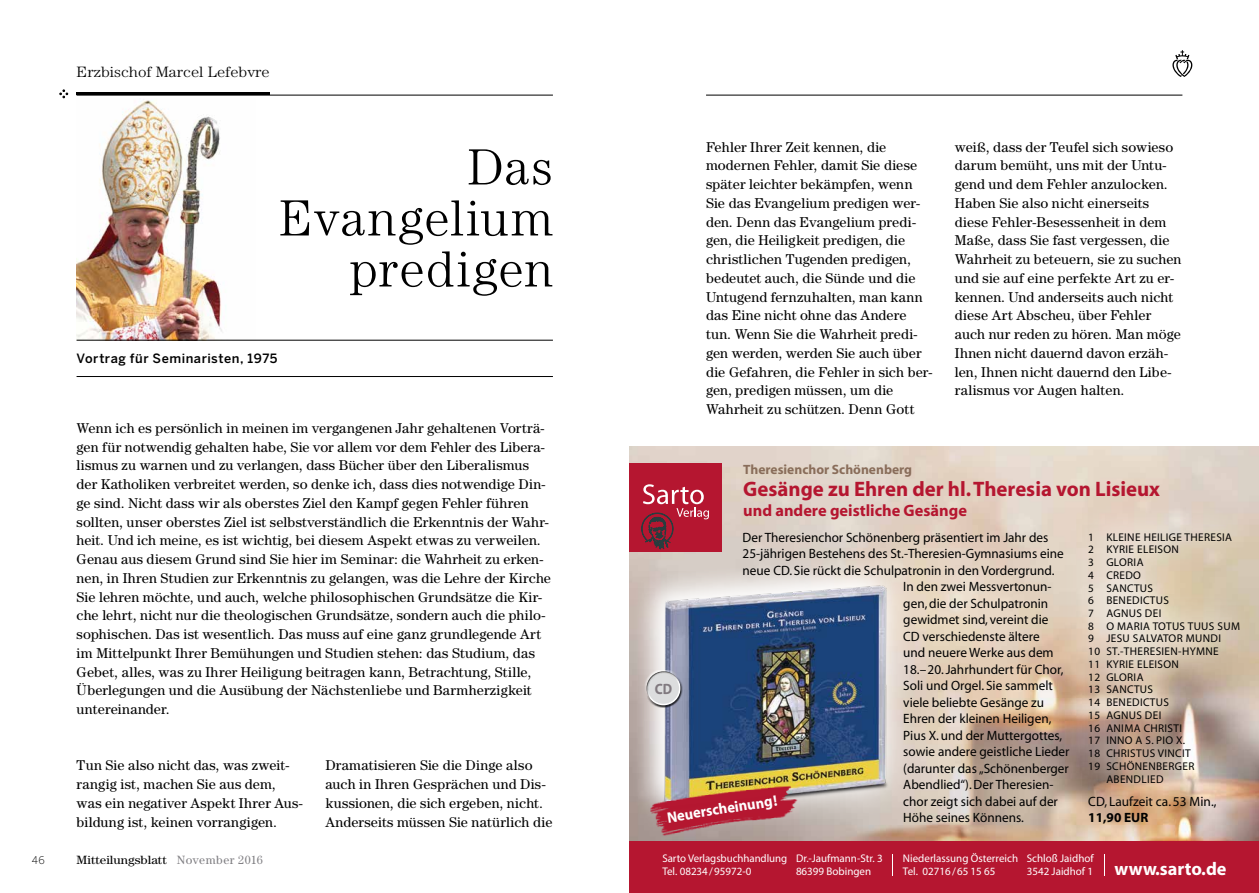
<style>
.page{position:relative;width:1259px;height:893px;background:#fff}
.page>*{position:absolute;margin:0;border:0;box-sizing:border-box;transform-origin:0 0}
.t1{font:300 51px/51px "Century Std";letter-spacing:.025em;color:#000;text-align:right}
.t2{font:700 21px "Myriad";color:#b51630}
.t3{font:700 18.45px "Myriad Pro";color:#fff}
.t4{font:700 16.5px "Myriad";color:#b51630}
.t5{font:700 15.3px "Myriad";color:#fff;scale:.95 1}
.t6{font:300 15px "Century Std";color:#000;scale:1.09 1}
.t7{font:700 15px "Myriad";color:#80797f;scale:.9 1}
.t8{font:14.25px/18.8px "Century Std";letter-spacing:.005em;color:#000}
.t9{font:13.5px "Myriad";color:#000}
.t10{font:700 13.5px "Myriad";color:#896d5a}
.t11{font:700 13.5px "Myriad";color:#000}
.t12{font:500 12.75px "Benton Sans";letter-spacing:.04em;color:#000}
.t13{font:12px "Century Std";color:#000;scale:1.09 1}
.t14{font:11.25px "Myriad";letter-spacing:.03em;color:#000}
.t15{font:11.1px/13.5px "Myriad Pro";color:#fff}
.t16{font:11.1px "Myriad";color:#fff}
.t17{font:300 10.5px "Benton Sans";color:#000}
.s1{color:#807f83}
.s2{font-family:"Myriad Pro"}
</style>
<div class="page">
<img style="left:77px;top:100px;width:178px;height:240px">
<hr style="left:77px;top:93px;width:192px;height:2px;background:#000">
<hr style="left:77px;top:340px;width:476px;height:1px;background:#000">
<hr style="left:77px;top:376px;width:476px;height:1px;background:#000">
<img style="left:629px;top:446px;width:630px;height:396px">
<svg style="left:634px;top:556px;width:283px;height:286px;background:#d7c8bf"></svg>
<img style="left:643px;top:583px;width:252px;height:257px">
<div style="left:629px;top:463px;width:93px;height:89px;background:#b51630"></div>
<svg style="left:641px;top:484px;width:68px;height:65px"></svg>
<div style="left:629px;top:842px;width:630px;height:51px;background:#b51630"></div>
<svg style="left:892px;top:854px;width:1px;height:21px"></svg>
<div style="left:646px;top:677px;width:36px;height:31px;background:#9ba1b9"></div>
<div style="left:646px;top:681px;width:36px;height:27px;background:#fff;opacity:.75"></div>
<div style="left:644px;top:669px;width:37px;height:31px;background:#000;opacity:.75"></div>
<img style="left:645px;top:785px;width:157px;height:53px">
<svg style="left:1059px;top:503px;width:200px;height:310px;background:#d1bdab"></svg>
<hr style="left:706px;top:95px;width:476px;height:1px;background:#000">
<svg style="left:1172px;top:50px;width:20px;height:27px"></svg>
<svg style="left:60px;top:90px;width:8px;height:8px"></svg>
<hr style="left:77px;top:95px;width:476px;height:1px;background:#000">
<p class="t6" style="left:77px;top:63px;width:179px">Erzbischof Marcel Lefebvre</p>
<h1 class="t1" style="left:279px;top:141px;width:275px">Das<br>Evangelium predigen</h1>
<p class="t12" style="left:77px;top:351px;width:202px">Vortrag für Seminaristen, 1975</p>
<p class="t8" style="left:77px;top:418px;width:476px">Wenn ich es persönlich in meinen im vergangenen Jahr gehaltenen Vorträ&shy;gen für notwendig gehalten habe, Sie vor allem vor dem Fehler des Libera&shy;lismus zu warnen und zu verlangen, dass Bücher über den Liberalismus der Katholiken verbreitet werden, so denke ich, dass dies notwendige Din&shy;ge sind. Nicht dass wir als oberstes Ziel den Kampf gegen Fehler führen sollten, unser oberstes Ziel ist selbstverständlich die Erkenntnis der Wahr&shy;heit. Und ich meine, es ist wichtig, bei diesem Aspekt etwas zu verweilen.<br>Genau aus diesem Grund sind Sie hier im Seminar: die Wahrheit zu erken&shy;nen, in Ihren Studien zur Erkenntnis zu gelangen, was die Lehre der Kirche Sie lehren möchte, und auch, welche philosophischen Grundsätze die Kir&shy;che lehrt, nicht nur die theologischen Grundsätze, sondern auch die philo&shy;sophischen. Das ist wesentlich. Das muss auf eine ganz grundlegende Art im Mittelpunkt Ihrer Bemühungen und Studien stehen: das Studium, das Gebet, alles, was zu Ihrer Heiligung beitragen kann, Betrachtung, Stille, Überlegungen und die Ausübung der Nächstenliebe und Barmherzigkeit untereinander.</p>
<p class="t8" style="left:77px;top:756px;width:228px">Tun Sie also nicht das, was zweit&shy;rangig ist, machen Sie aus dem, was ein negativer Aspekt Ihrer Aus&shy;bildung ist, keinen vorrangigen.</p>
<p class="t8" style="left:325px;top:756px;width:229px">Dramatisieren Sie die Dinge also auch in Ihren Gesprächen und Dis&shy;kussionen, die sich ergeben, nicht.<br>Anderseits müssen Sie natürlich die</p>
<p class="t17" style="left:32px;top:854px;width:14px">46</p>
<p class="t13" style="left:77px;top:853px;width:172px">Mitteilungsblatt <span class="s1">November 2016</span></p>
<p class="t8" style="left:706px;top:137px;width:228px">Fehler Ihrer Zeit kennen, die modernen Fehler, damit Sie diese später leichter bekämpfen, wenn<br>Sie das Evangelium predigen wer&shy;den. Denn das Evangelium predi&shy;gen, die Heiligkeit predigen, die christlichen Tugenden predigen, bedeutet auch, die Sünde und die<br>Untugend fernzuhalten, man kann das Eine nicht ohne das Andere tun. Wenn Sie die Wahrheit predi&shy;gen werden, werden Sie auch über die Gefahren, die Fehler in sich ber&shy;gen, predigen müssen, um die<br>Wahrheit zu schützen. Denn Gott</p>
<p class="t8" style="left:955px;top:137px;width:228px">weiß, dass der Teufel sich sowieso darum bemüht, uns mit der Untu&shy;gend und dem Fehler anzulocken.<br>Haben Sie also nicht einerseits diese Fehler-Besessenheit in dem<br>Maße, dass Sie fast vergessen, die<br>Wahrheit zu beteuern, sie zu suchen und sie auf eine perfekte Art zu er&shy;kennen. Und anderseits auch nicht diese Art Abscheu, über Fehler auch nur reden zu hören. Man möge<br>Ihnen nicht dauernd davon erzäh&shy;len, Ihnen nicht dauernd den Libe&shy;ralismus vor Augen halten.</p>
<p class="t10" style="left:743px;top:462px;width:170px">Theresienchor Schönenberg</p>
<h2 class="t2" style="left:743px;top:478px;width:418px">Gesänge zu Ehren der hl. Theresia von Lisieux</h2>
<p class="t4" style="left:743px;top:502px;width:225px">und andere geistliche Gesänge</p>
<p class="t9" style="left:742px;top:530px;width:307px">Der Theresienchor Schönenberg präsentiert im Jahr des</p>
<p class="t9" style="left:742px;top:547px;width:323px">25-jährigen Bestehens des St.-Theresien-Gymnasiums eine</p>
<p class="t9" style="left:742px;top:563px;width:313px">neue CD. Sie rückt die Schulpatronin in den Vordergrund.</p>
<p class="t9" style="left:903px;top:580px;width:150px">In den zwei Messvertonun-</p>
<p class="t9" style="left:903px;top:596px;width:146px">gen, die der Schulpatronin</p>
<p class="t9" style="left:903px;top:613px;width:147px">gewidmet sind, vereint die</p>
<p class="t9" style="left:903px;top:629px;width:138px">CD verschiedenste ältere</p>
<p class="t9" style="left:903px;top:646px;width:152px">und neuere Werke aus dem</p>
<p class="t9" style="left:903px;top:662px;width:162px">18.–20. Jahrhundert für Chor,</p>
<p class="t9" style="left:903px;top:679px;width:151px">Soli und Orgel. Sie sammelt</p>
<p class="t9" style="left:903px;top:695px;width:142px">viele beliebte Gesänge zu</p>
<p class="t9" style="left:903px;top:712px;width:150px">Ehren der kleinen Heiligen,</p>
<p class="t9" style="left:903px;top:728px;width:160px">Pius X. und der Muttergottes,</p>
<p class="t9" style="left:903px;top:745px;width:168px">sowie andere geistliche Lieder</p>
<p class="t9" style="left:903px;top:761px;width:167px">(darunter das „Schönenberger</p>
<p class="t9" style="left:903px;top:778px;width:152px">Abendlied“). Der Theresien-</p>
<p class="t9" style="left:903px;top:794px;width:156px">chor zeigt sich dabei auf der</p>
<p class="t9" style="left:903px;top:811px;width:122px">Höhe seines Könnens.</p>
<p class="t14" style="left:1088px;top:531px;width:145px">1 KLEINE HEILIGE THERESIA</p>
<p class="t14" style="left:1088px;top:544px;width:92px">2 KYRIE ELEISON</p>
<p class="t14" style="left:1088px;top:557px;width:57px">3 GLORIA</p>
<p class="t14" style="left:1088px;top:569px;width:54px">4 CREDO</p>
<p class="t14" style="left:1088px;top:582px;width:66px">5 SANCTUS</p>
<p class="t14" style="left:1088px;top:595px;width:82px">6 BENEDICTUS</p>
<p class="t14" style="left:1088px;top:608px;width:75px">7 AGNUS DEI</p>
<p class="t14" style="left:1088px;top:620px;width:153px">8 O MARIA TOTUS TUUS SUM</p>
<p class="t14" style="left:1088px;top:633px;width:134px">9 JESU SALVATOR MUNDI</p>
<p class="t14" style="left:1088px;top:646px;width:132px">10 ST.-THERESIEN-HYMNE</p>
<p class="t14" style="left:1088px;top:659px;width:92px">11 KYRIE ELEISON</p>
<p class="t14" style="left:1088px;top:671px;width:57px">12 GLORIA</p>
<p class="t14" style="left:1088px;top:684px;width:66px">13 SANCTUS</p>
<p class="t14" style="left:1088px;top:697px;width:82px">14 BENEDICTUS</p>
<p class="t14" style="left:1088px;top:710px;width:75px">15 AGNUS DEI</p>
<p class="t14" style="left:1088px;top:722px;width:95px">16 ANIMA CHRISTI</p>
<p class="t14" style="left:1088px;top:735px;width:98px">17 INNO A S. PIO X.</p>
<p class="t14" style="left:1088px;top:748px;width:104px">18 CHRISTUS VINCIT</p>
<p class="t14" style="left:1088px;top:761px;width:108px">19 SCHÖNENBERGER</p>
<p class="t14" style="left:1106px;top:773px;width:59px">ABENDLIED</p>
<p class="t7" style="left:655px;top:681px;width:21px">CD</p>
<p class="t5" style="left:666px;top:810px;width:119px;rotate:-9deg">Neuerscheinung!</p>
<p class="t9" style="left:1088px;top:794px;width:130px">CD, Laufzeit ca. 53 Min.,</p>
<p class="t11" style="left:1088px;top:810px;width:62px">11,90 EUR</p>
<p class="t16" style="left:903px;top:852px;width:192px">Niederlassung Österreich <span class="s2">Schloß Jaidhof</span></p>
<p class="t15" style="left:903px;top:865px;width:94px">Tel. 02716 / 65 15 65</p>
<p class="t15" style="left:1026px;top:865px;width:68px">3542 Jaidhof 1</p>
<p class="t15" style="left:662px;top:851px;width:222px">Sarto Verlagsbuchhandlung Dr.-Jaufmann-Str. 3<br>Tel. 08234 / 95972-0</p>
<p class="t15" style="left:796px;top:865px;width:77px">86399 Bobingen</p>
<p class="t3" style="left:1114px;top:857px;width:113px">www.sarto.de</p>
</div>
